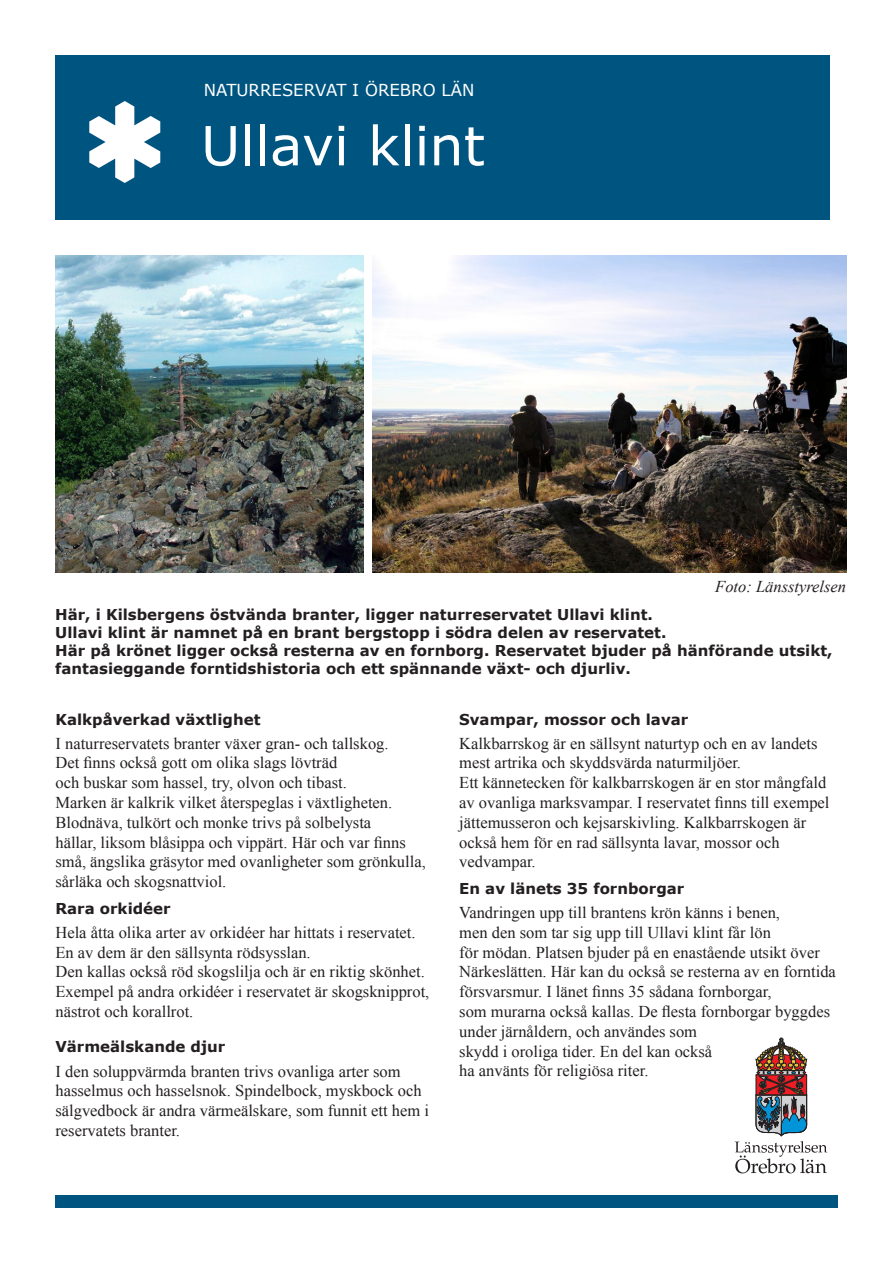
<style>
.page{position:relative;width:893px;height:1263px;background:#fff}
.page>*{position:absolute;margin:0;border:0;box-sizing:border-box;transform-origin:0 0}
.t1{font:54px "Verdana";color:#fff}
.t2{font:16.5px/19.8px "Times New Roman";color:#231f20}
.t3{font:16.5px "Verdana";color:#fff}
.t4{font:italic 16.5px "Times New Roman";color:#231f20}
.t5{font:700 15px/18px "Verdana";color:#231f20}
</style>
<div class="page">
<div style="left:55px;top:55px;width:775px;height:165px;background:#005480"></div>
<svg style="left:89px;top:101px;width:71px;height:82px"></svg>
<div style="left:55px;top:1195px;width:783px;height:13px;background:#005480"></div>
<img style="left:55px;top:255px;width:309px;height:317px">
<img style="left:373px;top:255px;width:473px;height:317px">
<svg style="left:735px;top:1037px;width:92px;height:136px"></svg>
<p class="t3" style="left:204px;top:78px;width:272px">NATURRESERVAT I ÖREBRO LÄN</p>
<h1 class="t1" style="left:201px;top:109px;width:285px">Ullavi klint</h1>
<p class="t4" style="left:715px;top:575px;width:132px">Foto: Länsstyrelsen</p>
<p class="t5" style="left:55px;top:605px;width:779px">Här, i Kilsbergens östvända branter, ligger naturreservatet Ullavi klint.<br>Ullavi klint är namnet på en brant bergstopp i södra delen av reservatet.<br>Här på krönet ligger också resterna av en fornborg. Reservatet bjuder på hänförande utsikt, fantasieggande forntidshistoria och ett spännande växt- och djurliv.</p>
<p class="t5" style="left:55px;top:710px;width:207px">Kalkpåverkad växtlighet</p>
<p class="t2" style="left:55px;top:733px;width:372px">I naturreservatets branter växer gran- och tallskog.<br>Det finns också gott om olika slags lövträd<br>och buskar som hassel, try, olvon och tibast.<br>Marken är kalkrik vilket återspeglas i växtligheten.<br>Blodnäva, tulkört och monke trivs på solbelysta<br>hällar, liksom blåsippa och vippärt. Här och var finns små, ängslika gräsytor med ovanligheter som grönkulla, sårläka och skogsnattviol.</p>
<p class="t5" style="left:55px;top:899px;width:117px">Rara orkidéer</p>
<p class="t2" style="left:55px;top:922px;width:375px">Hela åtta olika arter av orkidéer har hittats i reservatet.<br>En av dem är den sällsynta rödsysslan.<br>Den kallas också röd skogslilja och är en riktig skönhet.<br>Exempel på andra orkidéer i reservatet är skogsknipprot, nästrot och korallrot.</p>
<p class="t5" style="left:55px;top:1038px;width:171px">Värmeälskande djur</p>
<p class="t2" style="left:55px;top:1061px;width:375px">I den soluppvärmda branten trivs ovanliga arter som hasselmus och hasselsnok. Spindelbock, myskbock och sälgvedbock är andra värmeälskare, som funnit ett hem i reservatets branter.</p>
<p class="t5" style="left:459px;top:710px;width:230px">Svampar, mossor och lavar</p>
<p class="t2" style="left:459px;top:733px;width:372px">Kalkbarrskog är en sällsynt naturtyp och en av landets mest artrika och skyddsvärda naturmiljöer.<br>Ett kännetecken för kalkbarrskogen är en stor mångfald av ovanliga marksvampar. I reservatet finns till exempel jättemusseron och kejsarskivling. Kalkbarrskogen är också hem för en rad sällsynta lavar, mossor och vedvampar.</p>
<p class="t5" style="left:459px;top:879px;width:227px">En av länets 35 fornborgar</p>
<p class="t2" style="left:459px;top:902px;width:378px">Vandringen upp till brantens krön känns i benen,<br>men den som tar sig upp till Ullavi klint får lön<br>för mödan. Platsen bjuder på en enastående utsikt över Närkeslätten. Här kan du också se resterna av en forntida försvarsmur. I länet finns 35 sådana fornborgar,<br>som murarna också kallas. De flesta fornborgar byggdes under järnåldern, och användes som<br>skydd i oroliga tider. En del kan också<br>ha använts för religiösa riter.</p>
</div>
